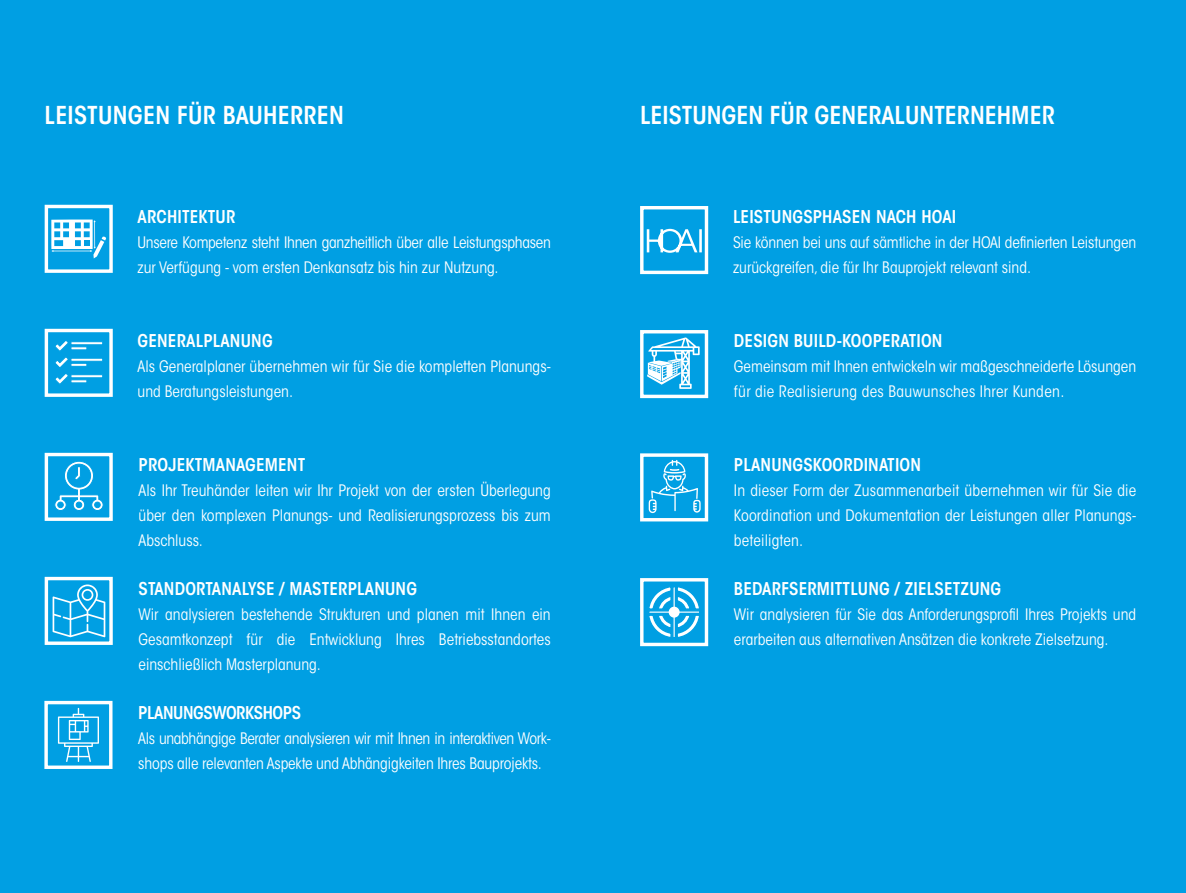
<style>
.page{position:relative;width:1186px;height:893px;background:#009fe3}
.page>*{position:absolute;margin:0;border:0;box-sizing:border-box;transform-origin:0 0}
.t1{font:600 condensed 24.5px "ITC Avant Garde Std";color:#fff}
.t2{font:600 condensed 17.5px "ITC Avant Garde Std";letter-spacing:.01em;color:#fff}
.t3{font:600 condensed 17.5px "ITC Avant Garde Std";letter-spacing:-.025em;color:#fff}
.t4{font:condensed 15.75px/24.8px "ITC Avant Garde Std";color:#fff}
.t5{font:condensed 15.75px/24.8px "ITC Avant Garde Std";letter-spacing:-.025em;color:#fff}
.t6{font:condensed 15.75px/24.8px "ITC Avant Garde Std";letter-spacing:-.02em;color:#fff}
</style>
<div class="page">
<div style="left:640px;top:206px;width:68px;height:68px;border:3px solid #fff"></div>
<svg style="left:647px;top:229px;width:55px;height:24px"></svg>
<div style="left:640px;top:453px;width:68px;height:68px;border:3px solid #fff"></div>
<svg style="left:648px;top:460px;width:52px;height:53px"></svg>
<div style="left:640px;top:578px;width:68px;height:68px;border:3px solid #fff"></div>
<svg style="left:649px;top:587px;width:50px;height:50px"></svg>
<div style="left:44px;top:701px;width:68px;height:68px;border:3px solid #fff"></div>
<svg style="left:58px;top:708px;width:41px;height:54px"></svg>
<div style="left:45px;top:205px;width:68px;height:68px;border:3px solid #fff"></div>
<svg style="left:51px;top:220px;width:55px;height:38px"></svg>
<div style="left:45px;top:329px;width:68px;height:68px;border:3px solid #fff"></div>
<div style="left:70px;top:341px;width:33px;height:4px;border:1px solid #009fe3"></div>
<div style="left:70px;top:346px;width:17px;height:4px;border:1px solid #009fe3"></div>
<div style="left:70px;top:358px;width:33px;height:4px;border:1px solid #009fe3"></div>
<div style="left:70px;top:363px;width:17px;height:4px;border:1px solid #009fe3"></div>
<div style="left:70px;top:374px;width:33px;height:4px;border:1px solid #009fe3"></div>
<div style="left:70px;top:379px;width:17px;height:4px;border:1px solid #009fe3"></div>
<svg style="left:55px;top:341px;width:13px;height:43px"></svg>
<div style="left:45px;top:453px;width:68px;height:68px;border:3px solid #fff"></div>
<svg style="left:54px;top:461px;width:50px;height:50px"></svg>
<div style="left:45px;top:577px;width:68px;height:68px;border:3px solid #fff"></div>
<svg style="left:53px;top:584px;width:52px;height:53px"></svg>
<div style="left:640px;top:330px;width:68px;height:68px;border:3px solid #fff"></div>
<svg style="left:647px;top:337px;width:52px;height:52px"></svg>
<h1 class="t1" style="left:45px;top:100px;width:301px">LEISTUNGEN FÜR BAUHERREN</h1>
<h1 class="t1" style="left:640px;top:100px;width:416px">LEISTUNGEN FÜR GENERALUNTERNEHMER</h1>
<p class="t2" style="left:138px;top:206px;width:99px">ARCHITEKTUR</p>
<p class="t6" style="left:138px;top:230px;width:415px">Unsere Kompetenz steht Ihnen ganzheitlich über alle Leistungsphasen zur Verfügung - vom ersten Denkansatz bis hin zur Nutzung.</p>
<p class="t2" style="left:138px;top:330px;width:137px">GENERALPLANUNG</p>
<p class="t4" style="left:138px;top:354px;width:415px">Als Generalplaner übernehmen wir für Sie die kompletten Planungs&shy;und Beratungsleistungen.</p>
<p class="t2" style="left:139px;top:454px;width:168px">PROJEKTMANAGEMENT</p>
<p class="t4" style="left:139px;top:478px;width:414px;text-align:justify">Als Ihr Treuhänder leiten wir Ihr Projekt von der ersten Überlegung über den komplexen Planungs- und Realisierungsprozess bis zum Abschluss.</p>
<p class="t2" style="left:139px;top:578px;width:280px">STANDORTANALYSE / MASTERPLANUNG</p>
<p class="t4" style="left:139px;top:602px;width:414px;text-align:justify">Wir analysieren bestehende Strukturen und planen mit Ihnen ein Gesamtkonzept für die Entwicklung Ihres Betriebsstandortes einschließlich Masterplanung.</p>
<p class="t3" style="left:138px;top:702px;width:164px">PLANUNGSWORKSHOPS</p>
<p class="t5" style="left:138px;top:726px;width:414px">Als unabhängige Berater analysieren wir mit Ihnen in interaktiven Work&shy;shops alle relevanten Aspekte und Abhängigkeiten Ihres Bauprojekts.</p>
<p class="t2" style="left:733px;top:206px;width:225px">LEISTUNGSPHASEN NACH HOAI</p>
<p class="t4" style="left:733px;top:230px;width:405px">Sie können bei uns auf sämtliche in der HOAI definierten Leistungen zurückgreifen, die für Ihr Bauprojekt relevant sind.</p>
<p class="t2" style="left:734px;top:330px;width:210px">DESIGN BUILD-KOOPERATION</p>
<p class="t4" style="left:734px;top:354px;width:404px">Gemeinsam mit Ihnen entwickeln wir maßgeschneiderte Lösungen für die Realisierung des Bauwunsches Ihrer Kunden.</p>
<p class="t2" style="left:734px;top:454px;width:189px">PLANUNGSKOORDINATION</p>
<p class="t4" style="left:734px;top:478px;width:404px;text-align:justify">In dieser Form der Zusammenarbeit übernehmen wir für Sie die Koordination und Dokumentation der Leistungen aller Planungs&shy;beteiligten.</p>
<p class="t2" style="left:734px;top:578px;width:269px">BEDARFSERMITTLUNG / ZIELSETZUNG</p>
<p class="t4" style="left:734px;top:602px;width:404px">Wir analysieren für Sie das Anforderungsprofil Ihres Projekts und erarbeiten aus alternativen Ansätzen die konkrete Zielsetzung.</p>
</div>
